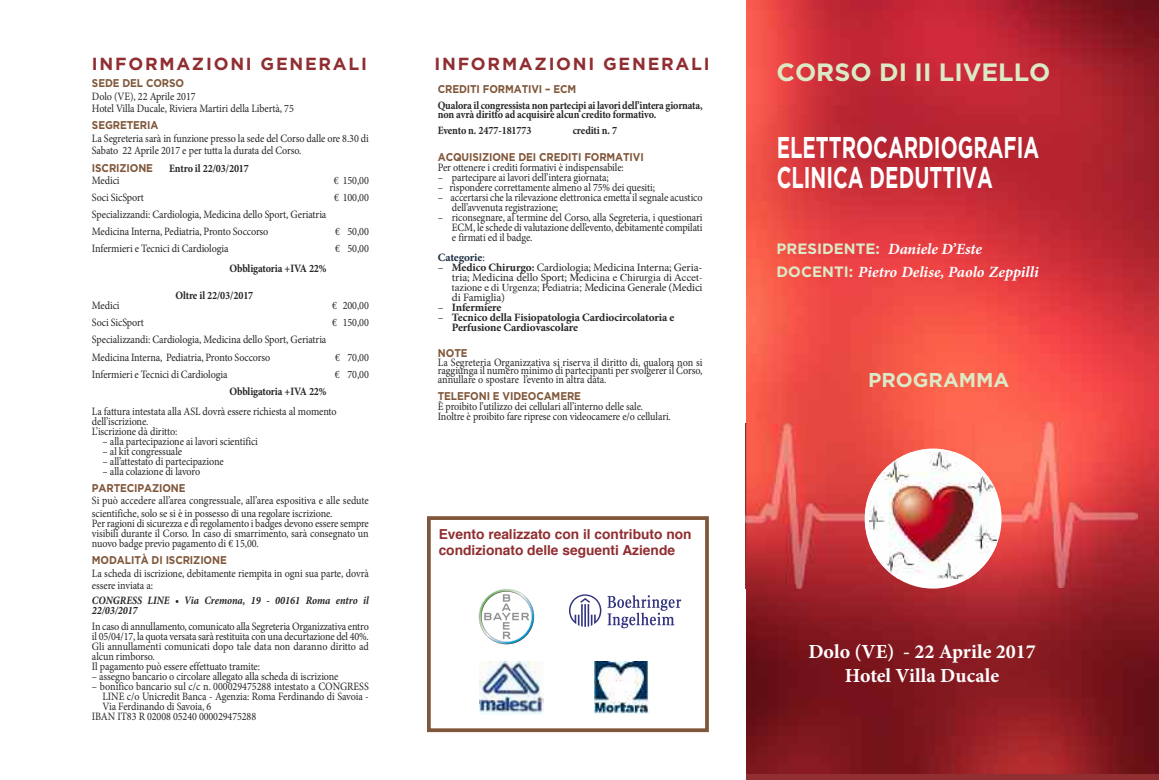
<style>
.page{position:relative;width:1159px;height:780px;background:#fff}
.page>*{position:absolute;margin:0;border:0;box-sizing:border-box;transform-origin:0 0}
.t1{font:700 30px/30px "Gotham";color:#fff;scale:.67 1}
.t2{font:700 25px "Gotham";color:#dbeac6}
.t3{font:700 20px/24px "Minion Pro";color:#fff;text-align:center}
.t4{font:700 20px "Gotham";color:#dbeac6}
.t5{font:700 17.5px "Gotham";letter-spacing:.1em;color:#902e31}
.t6{font:italic 700 15.62px/22.2px "Minion Pro";color:#fff}
.t7{font:700 13.75px/16.5px "Helvetica";color:#902e31}
.t8{font:11.25px/10px "Minion Pro";letter-spacing:-.01em;color:#272627;scale:.9 1}
.t9{font:700 11.25px/8.8px "Minion Pro";letter-spacing:-.01em;color:#272627;scale:.9 1}
.t10{font:700 11.25px "Gotham";letter-spacing:-.01em;color:#80573a;scale:.9 1}
.t11{font:700 11.25px/10px "Minion Pro";letter-spacing:-.01em;color:#272627}
.t12{font:11.25px "Minion Pro";letter-spacing:-.01em;color:#272627}
.t13{font:italic 700 11.25px/10px "Minion Pro";color:#272627;scale:.9 1}
.t14{font:700 11.25px "Minion Pro";letter-spacing:-.01em;color:#1e2e42}
.t15{font:10.62px/10px "Times";letter-spacing:-.005em;color:#272627}
.s1{font-weight:400}
.s2{font-weight:700}
.s3{font-family:"Minion Pro";font-size:11.25px}
.s4{font-family:"Gotham";font-style:normal;font-size:15px;color:#dbeac6}
</style>
<div class="page">
<img style="left:746px;top:0;width:413px;height:773px">
<img style="left:972px;top:422px;width:165px;height:165px">
<div style="left:864px;top:448px;width:137px;height:140px;background:#fff;border-radius:50%"></div>
<img style="left:869px;top:453px;width:127px;height:125px">
<img style="left:745px;top:423px;width:2px;height:165px">
<img style="left:864px;top:480px;width:5px;height:76px">
<img style="left:864px;top:494px;width:5px;height:49px">
<img style="left:869px;top:480px;width:6px;height:76px">
<div style="left:427px;top:516px;width:282px;height:216px;border:4px solid #80573a"></div>
<svg style="left:479px;top:589px;width:55px;height:55px"></svg>
<svg style="left:569px;top:594px;width:32px;height:32px"></svg>
<svg style="left:607px;top:595px;width:74px;height:33px"></svg>
<img style="left:594px;top:661px;width:54px;height:53px">
<img style="left:479px;top:661px;width:65px;height:53px">
<h3 class="t5" style="left:92px;top:54px;width:277px">INFORMAZIONI GENERALI</h3>
<p class="t10" style="left:92px;top:76px;width:104px">SEDE DEL CORSO</p>
<p class="t8" style="left:92px;top:91px;width:226px;line-height:12.5px">Dolo (VE), 22 Aprile 2017<br>Hotel Villa Ducale, Riviera Martiri della Libertà, 75</p>
<p class="t10" style="left:92px;top:119px;width:75px">SEGRETERIA</p>
<p class="t8" style="left:92px;top:133px;width:309px;line-height:12.5px">La Segreteria sarà in funzione presso la sede del Corso dalle ore 8.30 di<br>Sabato 22 Aprile 2017 e per tutta la durata del Corso.</p>
<p class="t10" style="left:92px;top:162px;width:69px">ISCRIZIONE</p>
<p class="t9" style="left:169px;top:165px;width:90px">Entro il 22/03/2017</p>
<p class="t8" style="left:92px;top:176px;width:32px">Medici</p>
<p class="t8" style="left:334px;top:176px;width:40px">€ 150,00</p>
<p class="t8" style="left:92px;top:193px;width:59px">Soci SicSport</p>
<p class="t8" style="left:334px;top:193px;width:40px">€ 100,00</p>
<p class="t8" style="left:92px;top:207px;width:262px;line-height:17.1px">Specializzandi: Cardiologia, Medicina dello Sport, Geriatria<br>Medicina Interna, Pediatria, Pronto Soccorso</p>
<p class="t8" style="left:335px;top:227px;width:39px">€ 50,00</p>
<p class="t8" style="left:92px;top:244px;width:153px">Infermieri e Tecnici di Cardiologia</p>
<p class="t8" style="left:335px;top:244px;width:39px">€ 50,00</p>
<p class="t9" style="left:229px;top:265px;width:109px">Obbligatoria +IVA 22%</p>
<p class="t9" style="left:175px;top:292px;width:88px">Oltre il 22/03/2017</p>
<p class="t8" style="left:92px;top:301px;width:32px">Medici</p>
<p class="t8" style="left:332px;top:301px;width:42px">€ 200,00</p>
<p class="t8" style="left:92px;top:319px;width:59px">Soci SicSport</p>
<p class="t8" style="left:332px;top:319px;width:42px">€ 150,00</p>
<p class="t8" style="left:92px;top:332px;width:262px;line-height:17.1px">Specializzandi: Cardiologia, Medicina dello Sport, Geriatria<br>Medicina Interna, Pediatria, Pronto Soccorso</p>
<p class="t8" style="left:335px;top:353px;width:39px">€ 70,00</p>
<p class="t8" style="left:92px;top:370px;width:152px">Infermieri e Tecnici di Cardiologia</p>
<p class="t8" style="left:335px;top:370px;width:39px">€ 70,00</p>
<p class="t9" style="left:229px;top:387px;width:109px">Obbligatoria +IVA 22%</p>
<p class="t8" style="left:92px;top:407px;width:273px">La fattura intestata alla ASL dovrà essere richiesta al momento dell’iscrizione.<br>L’iscrizione dà diritto:</p>
<p class="t8" style="left:103px;top:437px;width:174px">– alla partecipazione ai lavori scientifici</p>
<p class="t8" style="left:103px;top:447px;width:90px">– al kit congressuale</p>
<p class="t8" style="left:103px;top:457px;width:136px">– all’attestato di partecipazione</p>
<p class="t8" style="left:103px;top:467px;width:110px">– alla colazione di lavoro</p>
<p class="t10" style="left:92px;top:481px;width:106px">PARTECIPAZIONE</p>
<p class="t8" style="left:92px;top:495px;width:309px;line-height:12.5px">Si può accedere all’area congressuale, all’area espositiva e alle sedute scientifiche, solo se si è in possesso di una regolare iscrizione.</p>
<p class="t8" style="left:92px;top:519px;width:309px;text-align:justify">Per ragioni di sicurezza e di regolamento i badges devono essere sempre visibili durante il Corso. In caso di smarrimento, sarà consegnato un nuovo badge previo pagamento di € 15,00.</p>
<p class="t10" style="left:92px;top:553px;width:151px">MODALITÀ DI ISCRIZIONE</p>
<p class="t8" style="left:92px;top:567px;width:309px;line-height:12.5px">La scheda di iscrizione, debitamente riempita in ogni sua parte, dovrà essere inviata a:</p>
<p class="t13" style="left:92px;top:596px;width:309px">CONGRESS LINE • Via Cremona, 19 - 00161 Roma entro il<br>22/03/2017</p>
<p class="t8" style="left:92px;top:622px;width:309px">In caso di annullamento, comunicato alla Segreteria Organizzativa entro il 05/04/17, la quota versata sarà restituita con una decurtazione del 40%.<br>Gli annullamenti comunicati dopo tale data non daranno diritto ad alcun rimborso.<br>Il pagamento può essere effettuato tramite:</p>
<p class="t8" style="left:92px;top:672px;width:275px">– assegno bancario o circolare allegato alla scheda di iscrizione</p>
<p class="t8" style="left:92px;top:682px;width:309px">– bonifico bancario sul c/c n. 000029475288 intestato a CONGRESS</p>
<p class="t8" style="left:103px;top:692px;width:297px">LINE c/o Unicredit Banca - Agenzia: Roma Ferdinando di Savoia -</p>
<p class="t8" style="left:103px;top:702px;width:122px">Via Ferdinando di Savoia, 6</p>
<p class="t8" style="left:92px;top:712px;width:184px">IBAN IT83 R 02008 05240 000029475288</p>
<h3 class="t5" style="left:434px;top:54px;width:277px">INFORMAZIONI GENERALI</h3>
<h2 class="t2" style="left:776px;top:58px;width:275px">CORSO DI II LIVELLO</h2>
<p class="t10" style="left:438px;top:83px;width:155px">CREDITI FORMATIVI – ECM</p>
<p class="t9" style="left:438px;top:102px;width:296px">Qualora il congressista non partecipi ai lavori dell’intera giornata, non avrà diritto ad acquisire alcun credito formativo.</p>
<p class="t9" style="left:438px;top:127px;width:106px">Evento n. 2477-181773</p>
<p class="t9" style="left:573px;top:127px;width:51px">crediti n. 7</p>
<p class="t10" style="left:438px;top:150px;width:230px">ACQUISIZIONE DEI CREDITI FORMATIVI</p>
<p class="t8" style="left:438px;top:163px;width:208px">Per ottenere i crediti formativi è indispensabile:</p>
<p class="t8" style="left:438px;top:173px;width:191px">– partecipare ai lavori dell’intera giornata;</p>
<p class="t8" style="left:438px;top:183px;width:243px">– rispondere correttamente almeno al 75% dei quesiti;</p>
<p class="t8" style="left:452px;top:193px;width:280px;text-indent:-14px">– accertarsi che la rilevazione elettronica emetta il segnale acustico dell’avvenuta registrazione;</p>
<p class="t8" style="left:452px;top:213px;width:280px;text-align:justify;text-indent:-14px">– riconsegnare, al termine del Corso, alla Segreteria, i questionari ECM, le schede di valutazione dell’evento, debitamente compilati e firmati ed il badge.</p>
<p class="t14" style="left:438px;top:253px;width:49px">Categorie<span class="s1">:</span></p>
<p class="t12" style="left:438px;top:263px;width:266px">– <span class="s2">Medico Chirurgo:</span> Cardiologia; Medicina Interna; Geria-</p>
<p class="t15" style="left:452px;top:273px;width:252px"><span class="s3">tria; Medicina dello Sport;</span> Medicina e Chirurgia di Accet&shy;tazione e di Urgenza; Pediatria; <span class="s3">Medicina Generale (Medici</span></p>
<p class="t12" style="left:452px;top:293px;width:55px">di Famiglia)</p>
<p class="t11" style="left:438px;top:303px;width:65px"><span class="s1">–</span> Infermiere</p>
<p class="t11" style="left:452px;top:313px;width:224px;text-indent:-14px"><span class="s1">–</span> Tecnico della Fisiopatologia Cardiocircolatoria e<br>Perfusione Cardiovascolare</p>
<p class="t10" style="left:438px;top:346px;width:35px">NOTE</p>
<p class="t8" style="left:438px;top:358px;width:296px;line-height:8.8px;text-align:justify">La Segreteria Organizzativa si riserva il diritto di, qualora non si raggiunga il numero minimo di partecipanti per svolgerer il Corso, annullare o spostare l’evento in altra data.</p>
<p class="t10" style="left:438px;top:389px;width:161px">TELEFONI E VIDEOCAMERE</p>
<p class="t8" style="left:438px;top:402px;width:261px">È proibito l’utilizzo dei cellulari all’interno delle sale.<br>Inoltre è proibito fare riprese con videocamere e/o cellulari.</p>
<p class="t7" style="left:439px;top:526px;width:254px">Evento realizzato con il contributo non condizionato delle seguenti Aziende</p>
<h1 class="t1" style="left:776px;top:133px;width:393px">ELETTROCARDIOGRAFIA<br>CLINICA DEDUTTIVA</h1>
<h3 class="t6" style="left:776px;top:240px;width:264px"><span class="s4">PRESIDENTE:</span> Daniele D’Este<br><span class="s4">DOCENTI:</span> Pietro Delise, Paolo Zeppilli</h3>
<h3 class="t4" style="left:868px;top:368px;width:143px">PROGRAMMA</h3>
<h3 class="t3" style="left:808px;top:641px;width:229px">Dolo (VE) - 22 Aprile 2017<br>Hotel Villa Ducale</h3>
</div>
